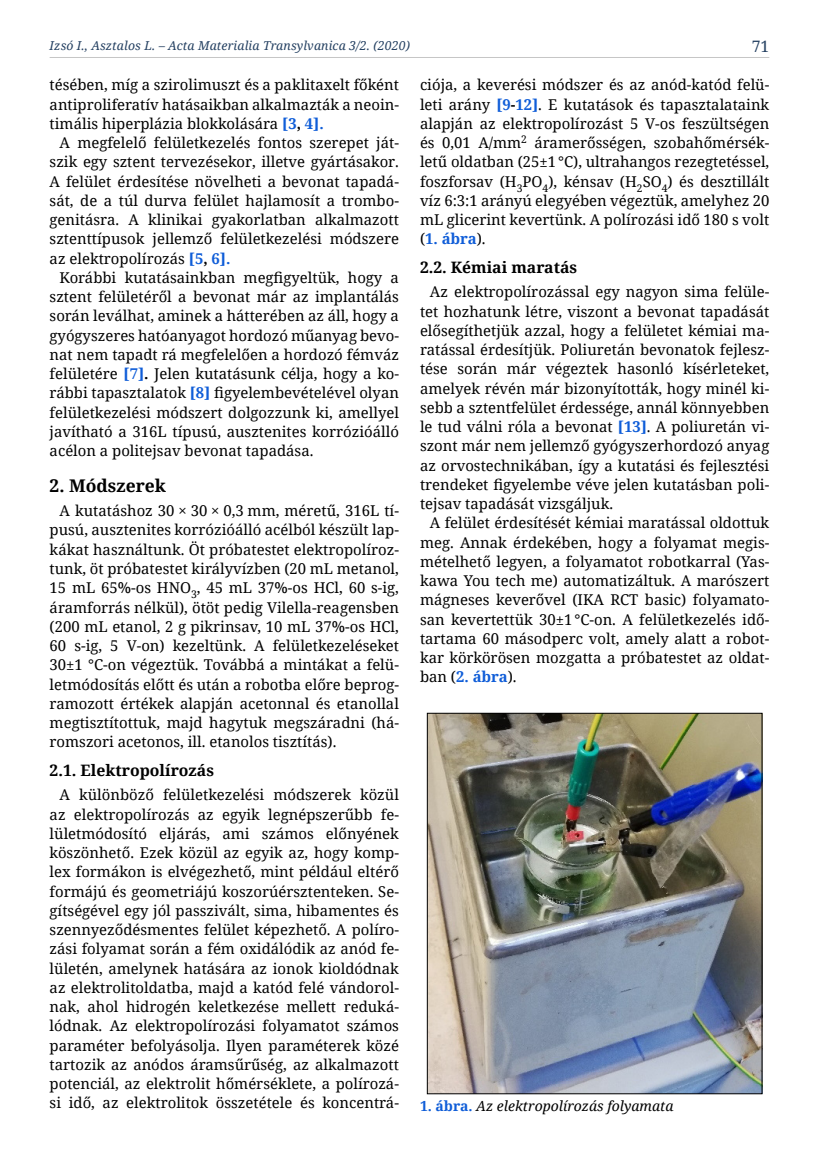
<style>
.page{position:relative;width:819px;height:1161px;background:#fff}
.page>*{position:absolute;margin:0;border:0;box-sizing:border-box;transform-origin:0 0}
.t1{font:700 17.5px "Noto Serif";color:#000}
.t2{font:700 15.75px "Noto Serif";color:#000}
.t3{font:15.75px "Noto Serif";color:#244061}
.t4{font:14.88px/19.2px "Noto Serif";color:#000;text-align:justify}
.t5{font:italic 14px "Noto Serif";color:#000}
.t6{font:italic 12.25px "Noto Serif";letter-spacing:.01em;color:#244061}
.s1{font-weight:700;color:#0f5dd8}
.s2{font-weight:700}
.s3{font-weight:700;font-style:normal;color:#0f5dd8}
</style>
<div class="page">
<hr style="left:50px;top:57px;width:719px;height:1px;background:#c6c6c6">
<img style="left:429px;top:715px;width:331px;height:377px">
<div style="left:427px;top:713px;width:335px;height:381px;border:1px solid #000"></div>
<p class="t6" style="left:50px;top:37px;width:362px">Izsó I., Asztalos L. – Acta Materialia Transylvanica 3/2. (2020)</p>
<p class="t3" style="left:751px;top:35px;width:19px">71</p>
<p class="t4" style="left:50px;top:75px;width:351px">tésében, míg a szirolimuszt és a paklitaxelt főként antiproliferatív hatásaikban alkalmazták a neoin&shy;timális hiperplázia blokkolására <span class="s1">[3</span><span class="s2">,</span> <span class="s1">4].</span></p>
<p class="t4" style="left:50px;top:132px;width:351px;text-indent:10px">A megfelelő felületkezelés fontos szerepet ját&shy;szik egy sztent tervezésekor, illetve gyártásakor.<br>A felület érdesítése növelheti a bevonat tapadá&shy;sát, de a túl durva felület hajlamosít a trombo&shy;genitásra. A klinikai gyakorlatban alkalmazott sztenttípusok jellemző felületkezelési módszere az elektropolírozás <span class="s1">[5</span><span class="s2">,</span> <span class="s1">6].</span></p>
<p class="t4" style="left:50px;top:267px;width:351px;text-indent:10px">Korábbi kutatásainkban megfigyeltük, hogy a sztent felületéről a bevonat már az implantálás során leválhat, aminek a hátterében az áll, hogy a gyógyszeres hatóanyagot hordozó műanyag bevo&shy;nat nem tapadt rá megfelelően a hordozó fémváz felületére <span class="s1">[7]</span><span class="s2">.</span> Jelen kutatásunk célja, hogy a ko&shy;rábbi tapasztalatok <span class="s1">[8]</span> figyelembevételével olyan felületkezelési módszert dolgozzunk ki, amellyel javítható a 316L típusú, ausztenites korrózióálló acélon a politejsav bevonat tapadása.</p>
<p class="t1" style="left:50px;top:473px;width:118px">2. Módszerek</p>
<p class="t4" style="left:50px;top:501px;width:351px;text-indent:10px">A kutatáshoz 30 × 30 × 0,3 mm, méretű, 316L tí&shy;pusú, ausztenites korrózióálló acélból készült lap&shy;kákat használtunk. Öt próbatestet elektropolíroz&shy;tunk, öt próbatestet királyvízben (20 mL metanol, 15 mL 65%-os HNO<sub>3</sub>, 45 mL 37%-os HCl, 60 s-ig, áramforrás nélkül), ötöt pedig Vilella-reagensben (200 mL etanol, 2 g pikrinsav, 10 mL 37%-os HCl, 60 s-ig, 5 V-on) kezeltünk. A felületkezeléseket 30±1 °C-on végeztük. Továbbá a mintákat a felü&shy;letmódosítás előtt és után a robotba előre beprog&shy;ramozott értékek alapján acetonnal és etanollal megtisztítottuk, majd hagytuk megszáradni (há&shy;romszori acetonos, ill. etanolos tisztítás).</p>
<p class="t2" style="left:50px;top:759px;width:166px">2.1. Elektropolírozás</p>
<p class="t4" style="left:50px;top:785px;width:351px;text-indent:10px">A különböző felületkezelési módszerek közül az elektropolírozás az egyik legnépszerűbb fe&shy;lületmódosító eljárás, ami számos előnyének köszönhető. Ezek közül az egyik az, hogy komp&shy;lex formákon is elvégezhető, mint például eltérő formájú és geometriájú koszorúérsztenteken. Se&shy;gítségével egy jól passzivált, sima, hibamentes és szennyeződésmentes felület képezhető. A políro&shy;zási folyamat során a fém oxidálódik az anód fe&shy;lületén, amelynek hatására az ionok kioldódnak az elektrolitoldatba, majd a katód felé vándorol&shy;nak, ahol hidrogén keletkezése mellett reduká&shy;lódnak. Az elektropolírozási folyamatot számos paraméter befolyásolja. Ilyen paraméterek közé tartozik az anódos áramsűrűség, az alkalmazott potenciál, az elektrolit hőmérséklete, a polírozá&shy;si idő, az elektrolitok összetétele és koncentrá-</p>
<p class="t4" style="left:420px;top:75px;width:351px">ciója, a keverési módszer és az anód-katód felü&shy;leti arány <span class="s1">[9</span><span class="s2">-</span><span class="s1">12]</span>. E kutatások és tapasztalataink alapján az elektropolírozást 5 V-os feszültségen és 0,01 A/mm<sup>2</sup> áramerősségen, szobahőmérsék&shy;letű oldatban (25±1°C), ultrahangos rezegtetéssel, foszforsav (H<sub>3</sub>PO<sub>4</sub>), kénsav (H<sub>2</sub>SO<sub>4</sub>) és desztillált víz 6:3:1 arányú elegyében végeztük, amelyhez 20 mL glicerint kevertünk. A polírozási idő 180 s volt (<span class="s1">1. ábra</span>).</p>
<p class="t2" style="left:420px;top:256px;width:159px">2.2. Kémiai maratás</p>
<p class="t4" style="left:420px;top:282px;width:351px;text-indent:10px">Az elektropolírozással egy nagyon sima felüle&shy;tet hozhatunk létre, viszont a bevonat tapadását elősegíthetjük azzal, hogy a felületet kémiai ma&shy;ratással érdesítjük. Poliuretán bevonatok fejlesz&shy;tése során már végeztek hasonló kísérleteket, amelyek révén már bizonyították, hogy minél ki&shy;sebb a sztentfelület érdessége, annál könnyebben le tud válni róla a bevonat <span class="s1">[13]</span>. A poliuretán vi&shy;szont már nem jellemző gyógyszerhordozó anyag az orvostechnikában, így a kutatási és fejlesztési trendeket figyelembe véve jelen kutatásban poli&shy;tejsav tapadását vizsgáljuk.</p>
<p class="t4" style="left:420px;top:513px;width:351px;text-indent:10px">A felület érdesítését kémiai maratással oldottuk meg. Annak érdekében, hogy a folyamat megis&shy;mételhető legyen, a folyamatot robotkarral (Yas&shy;kawa You tech me) automatizáltuk. A marószert mágneses keverővel (IKA RCT basic) folyamato&shy;san kevertettük 30±1°C-on. A felületkezelés idő&shy;tartama 60 másodperc volt, amely alatt a robot&shy;kar körkörösen mozgatta a próbatestet az oldat&shy;ban (<span class="s1">2. ábra</span>).</p>
<p class="t5" style="left:420px;top:1097px;width:255px"><span class="s3">1. ábra.</span> Az elektropolírozás folyamata</p>
</div>
